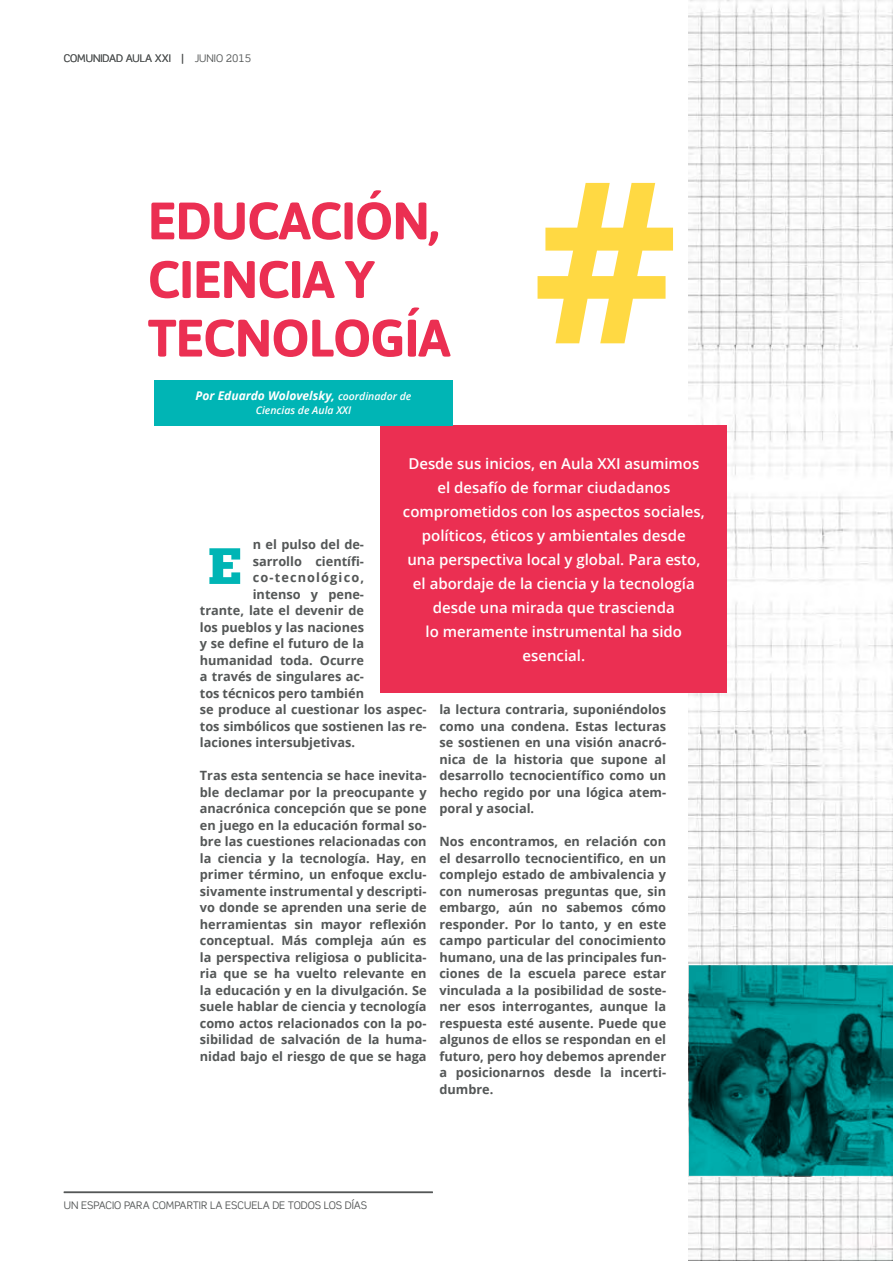
<style>
.page{position:relative;width:893px;height:1263px;background:#fff}
.page>*{position:absolute;margin:0;border:0;box-sizing:border-box;transform-origin:0 0}
.t1{font:700 225px "Open Sans";color:#ffd943}
.t2{font:700 52.5px/58.7px "Asap";letter-spacing:-.02em;color:#eb2f52}
.t3{font:51px "Chunk Five";color:#00b5b5}
.t4{font:600 15px "Open Sans";color:#fff}
.t5{font:700 12.75px/16.5px "Open Sans";color:#545757;text-align:justify}
.t6{font:700 12.75px "Open Sans";letter-spacing:.09em;color:#545757}
.t7{font:italic 700 12px "Open Sans";color:#fff}
.t8{font:10.5px "Scene Std";color:#545757}
.t9{font:italic 600 10.5px "Open Sans";color:#fff}
.s1{font-weight:600;font-size:10.5px}
</style>
<div class="page">
<hr style="left:64px;top:1191px;width:369px;height:2px;background:#545757">
<img style="left:689px;top:0;width:204px;height:1261px">
<div style="left:381px;top:425px;width:346px;height:268px;background:#eb2f52"></div>
<div style="left:154px;top:379px;width:299px;height:46px;background:#00b5b5"></div>
<svg style="left:689px;top:965px;width:204px;height:211px;background:#007272"></svg>
<p class="t8" style="left:64px;top:52px;width:122px">COMOMUNIDAD IDAD AULA XXI |</p>
<p class="t8" style="left:145px;top:52px;width:9px">A</p>
<p class="t8" style="left:195px;top:52px;width:58px">JUNIO 2015</p>
<h2 class="t2" style="left:148px;top:191px;width:293px;text-indent:131px">ACIÓN,<br>CIENCIA y<br>TECNOLO</h2>
<h2 class="t2" style="left:148px;top:191px;width:33px">EDUC</h2>
<h2 class="t2" style="left:370px;top:308px;width:82px">GÍA</h2>
<p class="t7" style="left:196px;top:387px;width:217px">Por Eduardo Wolovelsky, <span class="s1">coordinador de</span></p>
<p class="t9" style="left:256px;top:403px;width:97px">Ciencias de Aula XXI</p>
<h1 class="t1" style="left:533px;top:103px;width:147px">#</h1>
<p class="t4" style="left:408px;top:453px;width:198px">Desde sus inicios, en Aula XXI</p>
<p class="t4" style="left:625px;top:453px;width:76px">asumimos</p>
<p class="t4" style="left:437px;top:477px;width:234px">el desafío de formar ciudadanos</p>
<p class="t4" style="left:403px;top:501px;width:303px">comprometidos con los aspectos sociales,</p>
<p class="t4" style="left:422px;top:525px;width:265px">políticos, éticos y ambientales desde</p>
<p class="t4" style="left:407px;top:549px;width:294px">una perspectiva local y global. Para esto,</p>
<p class="t4" style="left:413px;top:573px;width:283px">el abordaje de la ciencia y la tecnología</p>
<p class="t4" style="left:433px;top:597px;width:244px">desde una mirada que trascienda</p>
<p class="t4" style="left:426px;top:621px;width:258px">lo meramente instrumental ha sido</p>
<p class="t4" style="left:522px;top:645px;width:64px">esencial.</p>
<p class="t5" style="left:253px;top:536px;width:113px">n el pulso del de-</p>
<p class="t5" style="left:253px;top:552px;width:113px">sarrollo científi-</p>
<p class="t6" style="left:253px;top:568px;width:113px">co-tecnológico,</p>
<p class="t5" style="left:253px;top:585px;width:113px">intenso y pene-</p>
<p class="t5" style="left:200px;top:602px;width:166px">trante, late el devenir de</p>
<p class="t5" style="left:200px;top:618px;width:166px">los pueblos y las naciones</p>
<p class="t5" style="left:200px;top:635px;width:166px">y se define el futuro de la</p>
<p class="t5" style="left:200px;top:651px;width:166px">humanidad toda. Ocurre</p>
<p class="t5" style="left:200px;top:668px;width:166px">a través de singulares ac-</p>
<p class="t5" style="left:200px;top:684px;width:166px">tos técnicos pero también</p>
<p class="t5" style="left:200px;top:701px;width:228px">se produce al cuestionar los aspec-</p>
<p class="t5" style="left:200px;top:717px;width:228px">tos simbólicos que sostienen las re-</p>
<p class="t5" style="left:200px;top:734px;width:157px">laciones intersubjetivas.</p>
<p class="t5" style="left:200px;top:767px;width:228px">Tras esta sentencia se hace inevita&shy;ble declamar por la preocupante y anacrónica concepción que se pone en juego en la educación formal so&shy;bre las cuestiones relacionadas con la ciencia y la tecnología. Hay, en primer término, un enfoque exclu&shy;sivamente instrumental y descripti&shy;vo donde se aprenden una serie de herramientas sin mayor reflexión conceptual. Más compleja aún es la perspectiva religiosa o publicita&shy;ria que se ha vuelto relevante en la educación y en la divulgación. Se suele hablar de ciencia y tecnología como actos relacionados con la po&shy;sibilidad de salvación de la huma&shy;nidad bajo el riesgo de que se haga</p>
<h3 class="t3" style="left:208px;top:542px;width:35px">E</h3>
<p class="t5" style="left:439px;top:701px;width:228px">la lectura contraria, suponiéndolos como una condena. Estas lecturas se sostienen en una visión anacró&shy;nica de la historia que supone al desarrollo tecnocientífico como un hecho regido por una lógica atem&shy;poral y asocial.</p>
<p class="t5" style="left:439px;top:833px;width:228px">Nos encontramos, en relación con el desarrollo tecnocientifico, en un complejo estado de ambivalencia y con numerosas preguntas que, sin embargo, aún no sabemos cómo responder. Por lo tanto, y en este campo particular del conocimiento humano, una de las principales fun&shy;ciones de la escuela parece estar vinculada a la posibilidad de soste&shy;ner esos interrogantes, aunque la respuesta esté ausente. Puede que algunos de ellos se respondan en el futuro, pero hoy debemos aprender a posicionarnos desde la incerti&shy;dumbre.</p>
<p class="t8" style="left:64px;top:1199px;width:38px">UN ESPACIO</p>
<p class="t8" style="left:124px;top:1199px;width:37px">PARA COM</p>
<p class="t8" style="left:174px;top:1199px;width:128px">PARTIR LA ESCUELA DE TODO</p>
<p class="t8" style="left:315px;top:1199px;width:54px">S LOS DÍAS</p>
</div>
